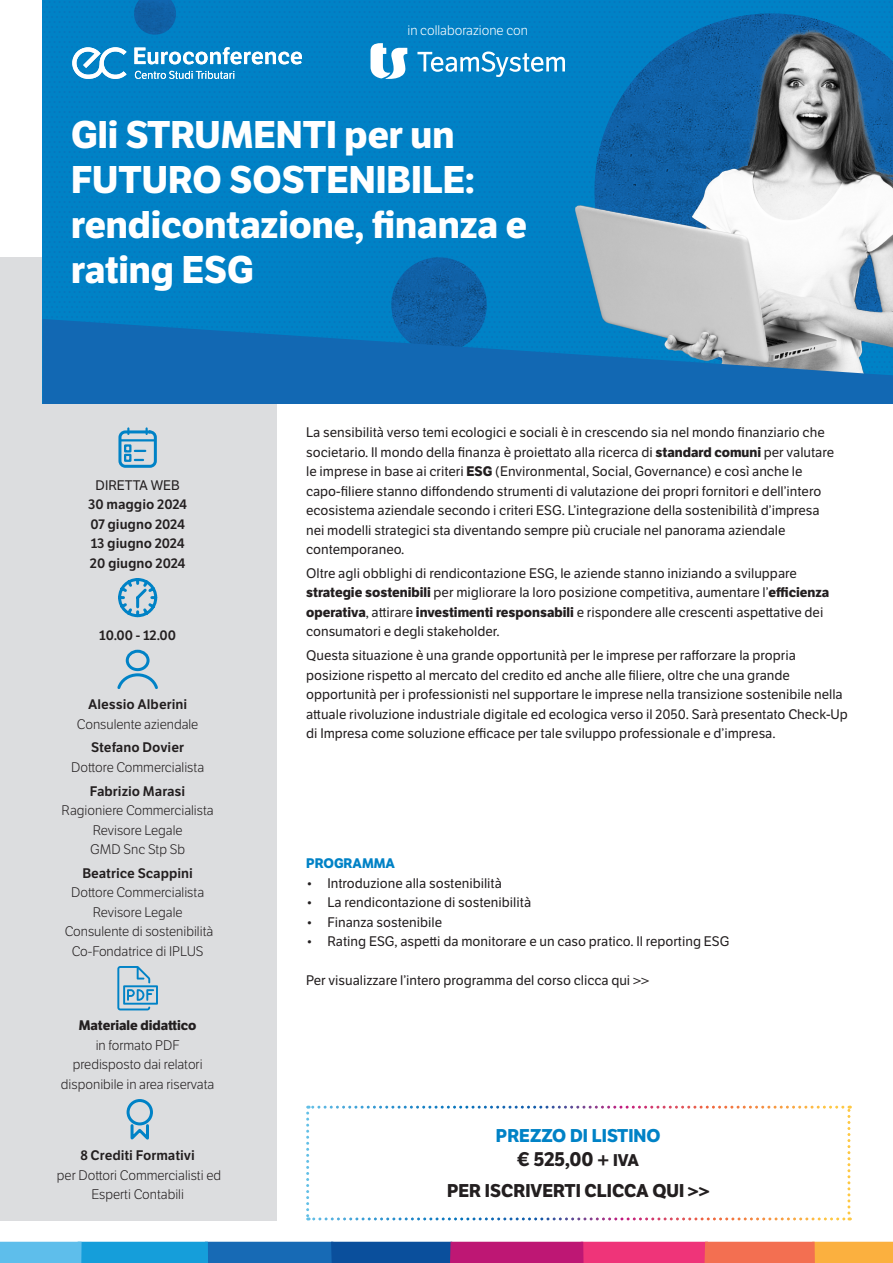
<style>
.page{position:relative;width:893px;height:1263px;background:#fff}
.page>*{position:absolute;margin:0;border:0;box-sizing:border-box;transform-origin:0 0}
.t1{font:700 37.5px/45px "LFT Etica";color:#fff}
.t2{font:700 19.5px "LFT Etica";color:#231f20}
.t3{font:700 18px "LFT Etica";color:#231f20}
.t4{font:700 18px "LFT Etica";color:#0082c6}
.t5{font:13.5px/19.5px "LFT Etica";color:#231f20}
.t6{font:300 13.5px/19.5px "LFT Etica";color:#231f20;text-align:center}
.t7{font:600 13.5px "LFT Etica";color:#231f20}
.t8{font:300 13.5px "LFT Etica";color:#fff}
.t9{font:700 13.5px "LFT Etica";color:#231f20}
.t10{font:700 13.5px "LFT Etica";color:#0082c6}
.s1{font-weight:700}
.s2{font-size:16.5px}
</style>
<div class="page">
<div style="left:77px;top:1242px;width:131px;height:21px;background:#159eda"></div>
<div style="left:0;top:1242px;width:82px;height:21px;background:#5ebeeb"></div>
<div style="left:812px;top:1242px;width:81px;height:21px;background:#fbb03f"></div>
<svg style="left:208px;top:1242px;width:607px;height:21px"></svg>
<div style="left:0;top:257px;width:276px;height:963px;background:#dcdddf"></div>
<div style="left:43px;top:0;width:850px;height:404px;background:#0082c6"></div>
<img style="left:391px;top:257px;width:96px;height:96px;border-radius:48px">
<img style="left:134px;top:1px;width:42px;height:34px">
<img style="left:504px;top:11px;width:389px;height:308px">
<svg style="left:43px;top:319px;width:850px;height:85px;fill:#1268b3"></svg>
<svg style="left:117px;top:649px;width:41px;height:40px"></svg>
<svg style="left:117px;top:966px;width:41px;height:44px"></svg>
<svg style="left:118px;top:578px;width:40px;height:40px"></svg>
<svg style="left:118px;top:428px;width:39px;height:40px"></svg>
<svg style="left:370px;top:43px;width:37px;height:36px"></svg>
<svg style="left:417px;top:51px;width:148px;height:26px"></svg>
<svg style="left:134px;top:47px;width:168px;height:17px"></svg>
<svg style="left:72px;top:47px;width:55px;height:32px"></svg>
<svg style="left:135px;top:71px;width:99px;height:8px"></svg>
<svg style="left:126px;top:1099px;width:27px;height:41px"></svg>
<svg style="left:306px;top:1106px;width:544px;height:114px"></svg>
<p class="t8" style="left:407px;top:23px;width:122px">in collaborazione con</p>
<p class="t1" style="left:71px;top:113px;width:385px">Gli STRUMENTI per un</p>
<p class="t1" style="left:71px;top:158px;width:457px">FUTURO SOSTENIBILE: rendicontazione, finanza e rating ESG</p>
<p class="t5" style="left:96px;top:476px;width:86px">DIRETTA WEB</p>
<p class="t7" style="left:88px;top:496px;width:100px">30 maggio 2024</p>
<p class="t7" style="left:90px;top:516px;width:96px">07 giugno 2024</p>
<p class="t7" style="left:91px;top:535px;width:95px">13 giugno 2024</p>
<p class="t7" style="left:90px;top:555px;width:97px">20 giugno 2024</p>
<p class="t7" style="left:99px;top:627px;width:78px">10.00 - 12.00</p>
<p class="t7" style="left:88px;top:696px;width:101px">Alessio Alberini</p>
<p class="t6" style="left:77px;top:715px;width:123px">Consulente aziendale</p>
<p class="t7" style="left:91px;top:739px;width:94px">Stefano Dovier</p>
<p class="t6" style="left:71px;top:758px;width:134px">Dottore Commercialista</p>
<p class="t7" style="left:90px;top:783px;width:97px">Fabrizio Marasi</p>
<p class="t6" style="left:62px;top:801px;width:153px">Ragioniere Commercialista</p>
<p class="t6" style="left:93px;top:821px;width:91px">Revisore Legale</p>
<p class="t6" style="left:90px;top:840px;width:96px">GMD Snc Stp Sb</p>
<p class="t7" style="left:82px;top:865px;width:112px">Beatrice Scappini</p>
<p class="t6" style="left:71px;top:883px;width:134px">Dottore Commercialista</p>
<p class="t6" style="left:93px;top:903px;width:91px">Revisore Legale</p>
<p class="t6" style="left:65px;top:922px;width:150px">Consulente di sostenibilità</p>
<p class="t6" style="left:72px;top:942px;width:133px">Co-Fondatrice di IPLUS</p>
<p class="t9" style="left:79px;top:1017px;width:119px">Materiale didattico</p>
<p class="t6" style="left:96px;top:1036px;width:85px">in formato PDF</p>
<p class="t6" style="left:61px;top:1055px;width:155px">predisposto dai relatori disponibile in area riservata</p>
<p class="t7" style="left:80px;top:1147px;width:116px">8 Crediti Formativi</p>
<p class="t6" style="left:57px;top:1165px;width:166px">per Dottori Commercialisti ed<br>Esperti Contabili</p>
<p class="t5" style="left:306px;top:423px;width:529px">La sensibilità verso temi ecologici e sociali è in crescendo sia nel mondo finanziario che societario. Il mondo della finanza è proiettato alla ricerca di <span class="s1">standard comuni</span> per valutare le imprese in base ai criteri <span class="s1">ESG</span> (Environmental, Social, Governance) e così anche le capo-filiere stanno diffondendo strumenti di valutazione dei propri fornitori e dell’intero ecosistema aziendale secondo i criteri ESG. L’integrazione della sostenibilità d’impresa nei modelli strategici sta diventando sempre più cruciale nel panorama aziendale contemporaneo.</p>
<p class="t5" style="left:306px;top:564px;width:524px">Oltre agli obblighi di rendicontazione ESG, le aziende stanno iniziando a sviluppare <span class="s1">strategie sostenibili</span> per migliorare la loro posizione competitiva, aumentare l’<span class="s1">efficienza operativa</span>, attirare <span class="s1">investimenti responsabili</span> e rispondere alle crescenti aspettative dei consumatori e degli stakeholder.</p>
<p class="t5" style="left:306px;top:646px;width:543px">Questa situazione è una grande opportunità per le imprese per rafforzare la propria posizione rispetto al mercato del credito ed anche alle filiere, oltre che una grande opportunità per i professionisti nel supportare le imprese nella transizione sostenibile nella attuale rivoluzione industriale digitale ed ecologica verso il 2050. Sarà presentato Check-Up di Impresa come soluzione efficace per tale sviluppo professionale e d’impresa.</p>
<p class="t10" style="left:306px;top:855px;width:90px">PROGRAMMA</p>
<p class="t5" style="left:306px;top:874px;width:197px">• Introduzione alla sostenibilità</p>
<p class="t5" style="left:306px;top:893px;width:227px">• La rendicontazione di sostenibilità</p>
<p class="t5" style="left:306px;top:913px;width:137px">• Finanza sostenibile</p>
<p class="t5" style="left:306px;top:932px;width:425px">• Rating ESG, aspetti da monitorare e un caso pratico. Il reporting ESG</p>
<p class="t5" style="left:306px;top:971px;width:345px">Per visualizzare l’intero programma del corso clicca qui &gt;&gt;</p>
<p class="t4" style="left:496px;top:1125px;width:166px">PREZZO DI LISTINO</p>
<p class="t2" style="left:518px;top:1147px;width:123px">€ 525,00 + <span class="s2">IVA</span></p>
<p class="t3" style="left:447px;top:1180px;width:264px">PER ISCRIVERTI CLICCA QUI &gt;&gt;</p>
</div>
